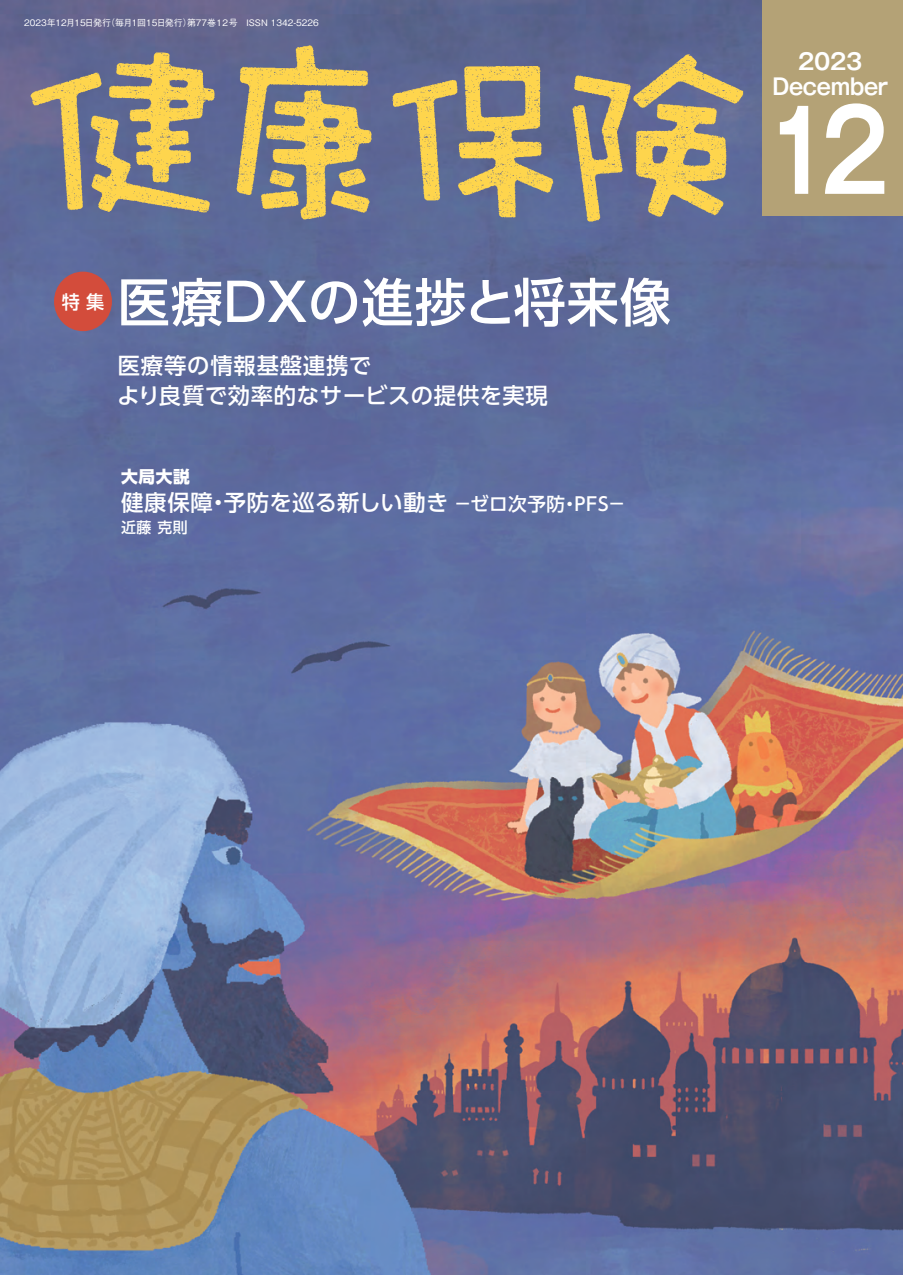
<style>
.page{position:relative;width:903px;height:1275px;background:#fff}
.page>*{position:absolute;margin:0;border:0;box-sizing:border-box;transform-origin:0 0}
.t1{font:700 111.65px "Gothic MB101 Pro De";color:#fff;scale:.8 1}
.t2{font:500 52.15px "UD Shin Go Pro";letter-spacing:-.01em;color:#fff}
.t3{font:500 22.4px/29.8px "UD Shin Go Pro";letter-spacing:.035em;color:#fff}
.t4{font:700 22.4px/24.8px "Gothic MB101 Pro De";letter-spacing:-.015em;color:#fff;text-align:center;scale:.96 1}
.t5{font:500 22.4px "UD Shin Go Pro";letter-spacing:.015em;color:#fff}
.t6{font:500 18.55px "UD Shin Go Pro";letter-spacing:.035em;color:#fff}
.t7{font:800 16.8px "UD Shin Go Pro";color:#fff}
.t8{font:500 14.88px "UD Shin Go Pro";color:#fff}
.t9{font:500 8.92px "Gothic BBB Pro";color:#fff}
</style>
<div class="page">
<img style="left:0;top:0;width:903px;height:1275px">
<div style="left:763px;top:0;width:140px;height:216px;background:#b4a276"></div>
<img style="left:26px;top:42px;width:722px;height:184px">
<div style="left:54px;top:272px;width:58px;height:59px;background:#d34c3b;border-radius:50%"></div>
<p class="t9" style="left:106px;top:16px;width:214px">（毎月1回15日発行第） 77巻12号　ISSN 1342-5226</p>
<p class="t9" style="left:24px;top:16px;width:88px">2023年12月15日発行</p>
<h3 class="t6" style="left:62px;top:287px;width:44px">特集</h3>
<h2 class="t2" style="left:118px;top:260px;width:555px">医療ＤＸの進捗と将来像</h2>
<h3 class="t3" style="left:117px;top:350px;width:432px">医療等の情報基盤連携で<br>より良質で効率的なサービスの提供を実現</h3>
<h3 class="t7" style="left:121px;top:463px;width:70px">大局大説</h3>
<h3 class="t3" style="left:121px;top:486px;width:93px">健康保障</h3>
<h3 class="t8" style="left:121px;top:515px;width:68px">近藤克則</h3>
<h3 class="t5" style="left:224px;top:484px;width:226px">予防を巡る新しい動き</h3>
<h3 class="t3" style="left:207px;top:486px;width:24px">・</h3>
<h3 class="t6" style="left:453px;top:488px;width:113px">－ゼロ次予防</h3>
<h3 class="t6" style="left:574px;top:488px;width:53px">PFS－</h3>
<h3 class="t6" style="left:560px;top:488px;width:20px">・</h3>
<h3 class="t4" style="left:772px;top:46px;width:122px">2023<br>December</h3>
<h1 class="t1" style="left:764px;top:59px;width:157px">12</h1>
</div>
